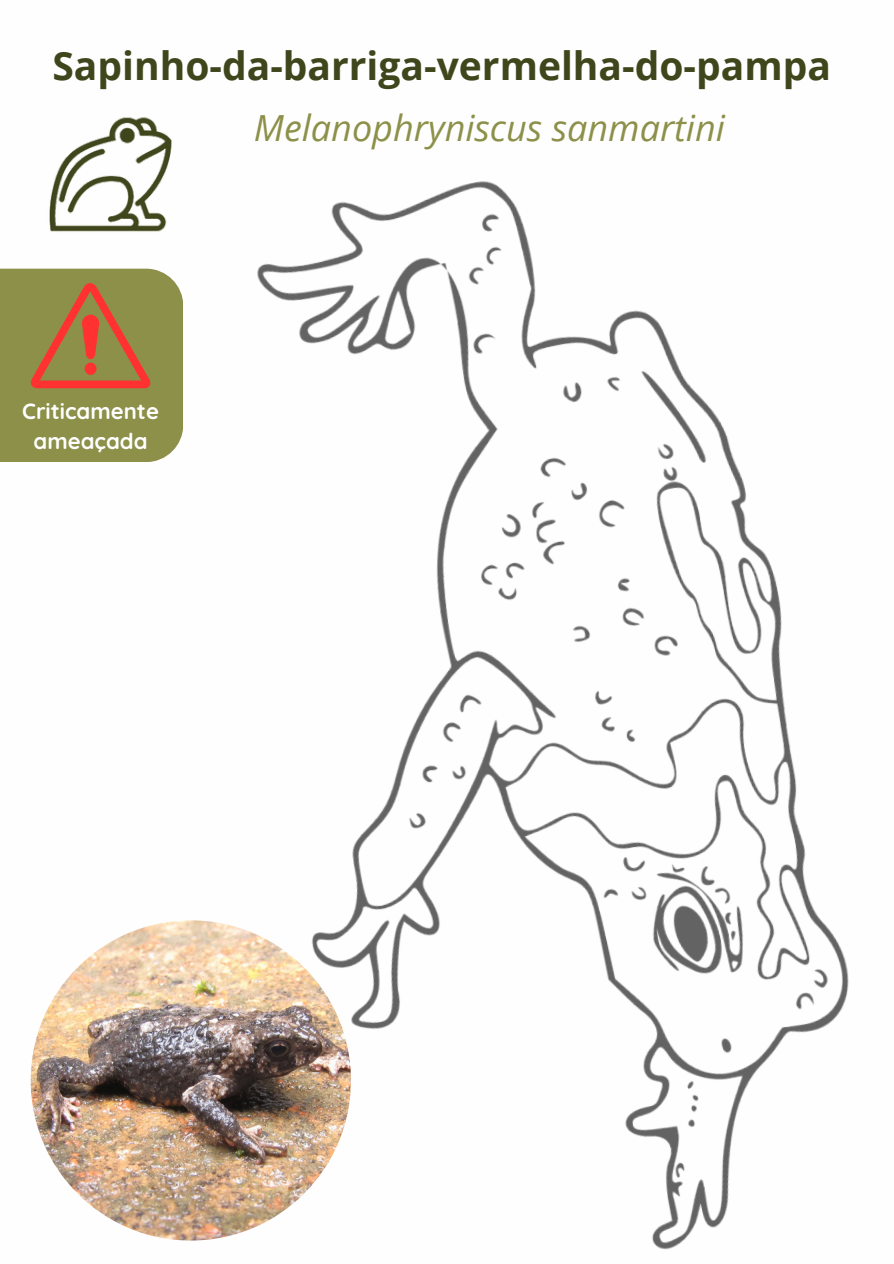
<style>
.page{position:relative;width:894px;height:1264px;background:#fff}
.page>*{position:absolute;margin:0;border:0;box-sizing:border-box;transform-origin:0 0}
.t1{font:700 39px "Open Sans";color:#40461c}
.t2{font:italic 36px "Open Sans";color:#8c9049}
.t3{font:700 22.05px/30.3px "Quicksand";color:#fff;text-align:center}
</style>
<div class="page">
<img style="left:0;top:117px;width:849px;height:1133px">
<p class="t1" style="left:52px;top:38px;width:779px">Sapinho-da-barriga-vermelha-do-pampa</p>
<p class="t2" style="left:254px;top:103px;width:472px">Melanophryniscus sanmartini</p>
<h2 class="t3" style="left:22px;top:395px;width:138px">Criticamente ameaçada</h2>
</div>
